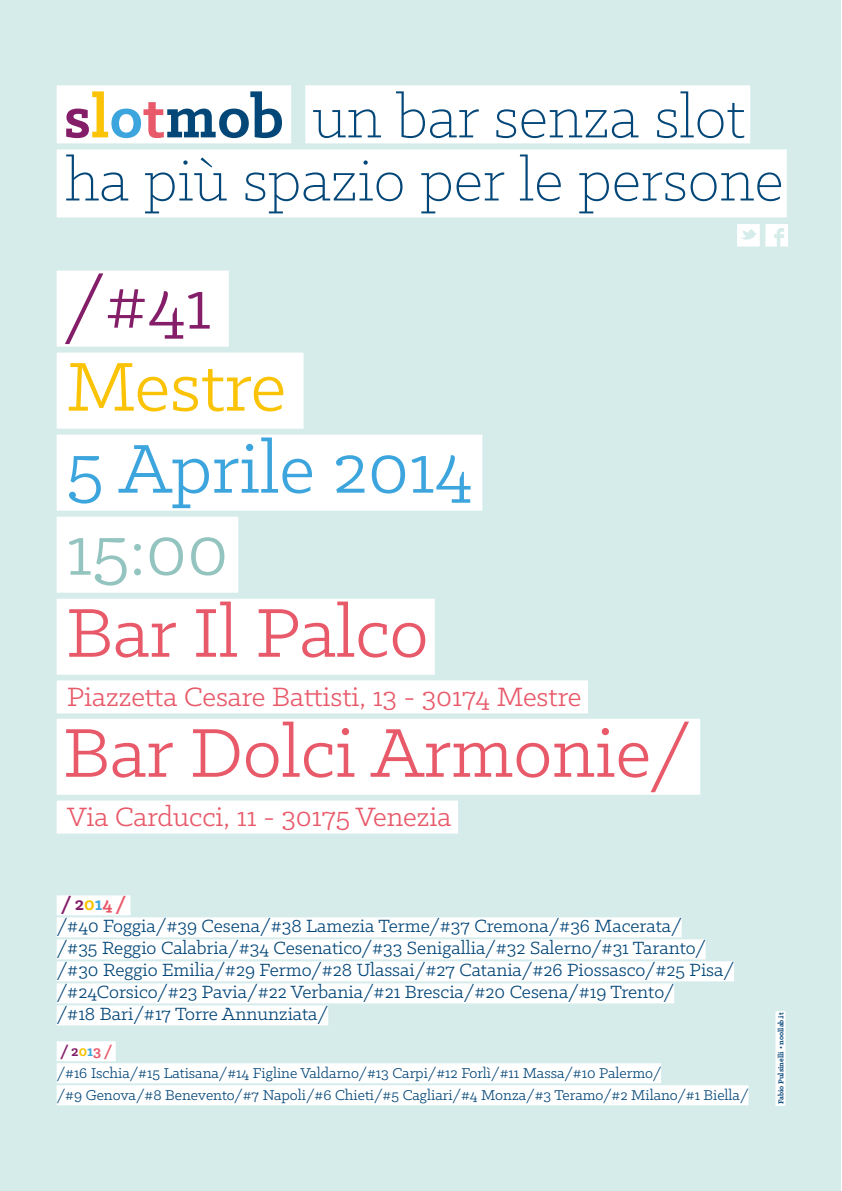
<style>
.page{position:relative;width:842px;height:1191px;background:#fff}
.page>*{position:absolute;margin:0;border:0;box-sizing:border-box;transform-origin:0 0}
.dati_evento{font:78px "Klinic Slab";color:#e85a6a}
.dati_evento-2{font:78px "Klinic Slab";color:#3da5dd}
.dati_evento-3{font:78px "Klinic Slab";color:#fac306}
.dati_evento-4{font:78px "Klinic Slab";color:#94c4bf}
.dati_evento-5{font:78px "Klinic Slab";color:#841e69}
.slotmob_classic_lung{font:300 65px "Klinic Slab";color:#034678}
.slotmob_classic_tito{font:300 65px "Klinic Slab";color:#034678}
.Stile_di_paragrafo_1{font:30px "Klinic Slab";color:#e85a6a}
.città_2014{font:20px "Klinic Slab";color:#034678}
.città_2014-2{font:700 20px "Klinic Slab";color:#841e69}
.città_2014-3{font:16px "Klinic Slab";color:#034678}
.città_2014-4{font:700 16px "Klinic Slab";color:#841e69}
.firma_noollab{font:700 8px "Klinic Slab";color:#034678}
.s1{font-weight:700;color:#841e69}
.s2{font-weight:700;color:#fac306}
.s3{font-weight:700;color:#3da5dd}
.s4{font-weight:700;color:#e85a6a}
.s5{font-weight:700}
.s6{color:#fac306}
.s7{color:#3da5dd}
.s8{color:#e85a6a}
</style>
<div class="page">
<div style="left:0;top:0;width:841px;height:1190px;background:#d6eceb"></div>
<div style="left:57px;top:85px;width:234px;height:58px;background:#fff"></div>
<div style="left:57px;top:270px;width:172px;height:76px;background:#fff"></div>
<div style="left:57px;top:352px;width:247px;height:76px;background:#fff"></div>
<div style="left:57px;top:434px;width:425px;height:76px;background:#fff"></div>
<div style="left:57px;top:516px;width:181px;height:76px;background:#fff"></div>
<div style="left:57px;top:598px;width:378px;height:76px;background:#fff"></div>
<div style="left:57px;top:718px;width:643px;height:76px;background:#fff"></div>
<div style="left:57px;top:680px;width:531px;height:33px;background:#fff"></div>
<div style="left:57px;top:800px;width:401px;height:33px;background:#fff"></div>
<div style="left:57px;top:895px;width:73px;height:20px;background:#fff"></div>
<div style="left:57px;top:917px;width:625px;height:20px;background:#fff"></div>
<div style="left:57px;top:939px;width:649px;height:20px;background:#fff"></div>
<div style="left:57px;top:961px;width:677px;height:20px;background:#fff"></div>
<div style="left:57px;top:983px;width:617px;height:20px;background:#fff"></div>
<div style="left:57px;top:1005px;width:271px;height:20px;background:#fff"></div>
<div style="left:57px;top:1041px;width:59px;height:20px;background:#fff"></div>
<div style="left:57px;top:1063px;width:604px;height:20px;background:#fff"></div>
<div style="left:57px;top:1085px;width:691px;height:20px;background:#fff"></div>
<div style="left:305px;top:85px;width:445px;height:58px;background:#fff"></div>
<div style="left:57px;top:149px;width:730px;height:68px;background:#fff"></div>
<div style="left:775px;top:1011px;width:10px;height:95px;background:#fff"></div>
<svg style="left:737px;top:224px;width:51px;height:22px"></svg>
<p class="slotmob_classic_tito" style="left:64px;top:77px;width:682px"><span class="s1">s</span><span class="s2">l</span><span class="s3">o</span><span class="s4">t</span><span class="s5">mob</span> un bar senza slot</p>
<p class="slotmob_classic_lung" style="left:65px;top:140px;width:720px">ha più spazio per le persone</p>
<p class="dati_evento-5" style="left:63px;top:255px;width:149px">/#41</p>
<p class="dati_evento-3" style="left:66px;top:337px;width:221px">Mestre</p>
<p class="dati_evento-2" style="left:66px;top:419px;width:408px">5 Aprile 2014</p>
<p class="dati_evento-4" style="left:66px;top:501px;width:164px">15:00</p>
<p class="dati_evento" style="left:66px;top:583px;width:363px">Bar Il Palco</p>
<p class="Stile_di_paragrafo_1" style="left:67px;top:677px;width:516px">Piazzetta Cesare Battisti, 13 - 30174 Mestre</p>
<p class="dati_evento" style="left:63px;top:703px;width:629px">Bar Dolci Armonie/</p>
<p class="Stile_di_paragrafo_1" style="left:67px;top:797px;width:386px">Via Carducci, 11 - 30175 Venezia</p>
<p class="città_2014-2" style="left:61px;top:891px;width:67px">/ 2<span class="s6">0</span><span class="s7">1</span><span class="s8">4 /</span></p>
<p class="città_2014" style="left:57px;top:913px;width:626px">/#40 Foggia/#39 Cesena/#38 Lamezia Terme/#37 Cremona/#36 Macerata/</p>
<p class="città_2014" style="left:57px;top:935px;width:650px">/#35 Reggio Calabria/#34 Cesenatico/#33 Senigallia/#32 Salerno/#31 Taranto/</p>
<p class="città_2014" style="left:57px;top:957px;width:679px">/#30 Reggio Emilia/#29 Fermo/#28 Ulassai/#27 Catania/#26 Piossasco/#25 Pisa/</p>
<p class="città_2014" style="left:57px;top:979px;width:619px">/#24Corsico/#23 Pavia/#22 Verbania/#21 Brescia/#20 Cesena/#19 Trento/</p>
<p class="città_2014" style="left:57px;top:1001px;width:273px">/#18 Bari/#17 Torre Annunziata/</p>
<p class="città_2014-4" style="left:60px;top:1040px;width:54px">/ 2<span class="s6">0</span><span class="s7">1</span><span class="s8">3 /</span></p>
<p class="città_2014-3" style="left:57px;top:1063px;width:606px">/#16 Ischia/#15 Latisana/#14 Figline Valdarno/#13 Carpi/#12 Forlì/#11 Massa/#10 Palermo/</p>
<p class="città_2014-3" style="left:57px;top:1085px;width:693px">/#9 Genova/#8 Benevento/#7 Napoli/#6 Chieti/#5 Cagliari/#4 Monza/#3 Teramo/#2 Milano/#1 Biella/</p>
<p class="firma_noollab" style="left:776px;top:1104px;width:93px;rotate:-90deg">Fabio Pulsinelli • noollab.it</p>
</div>
